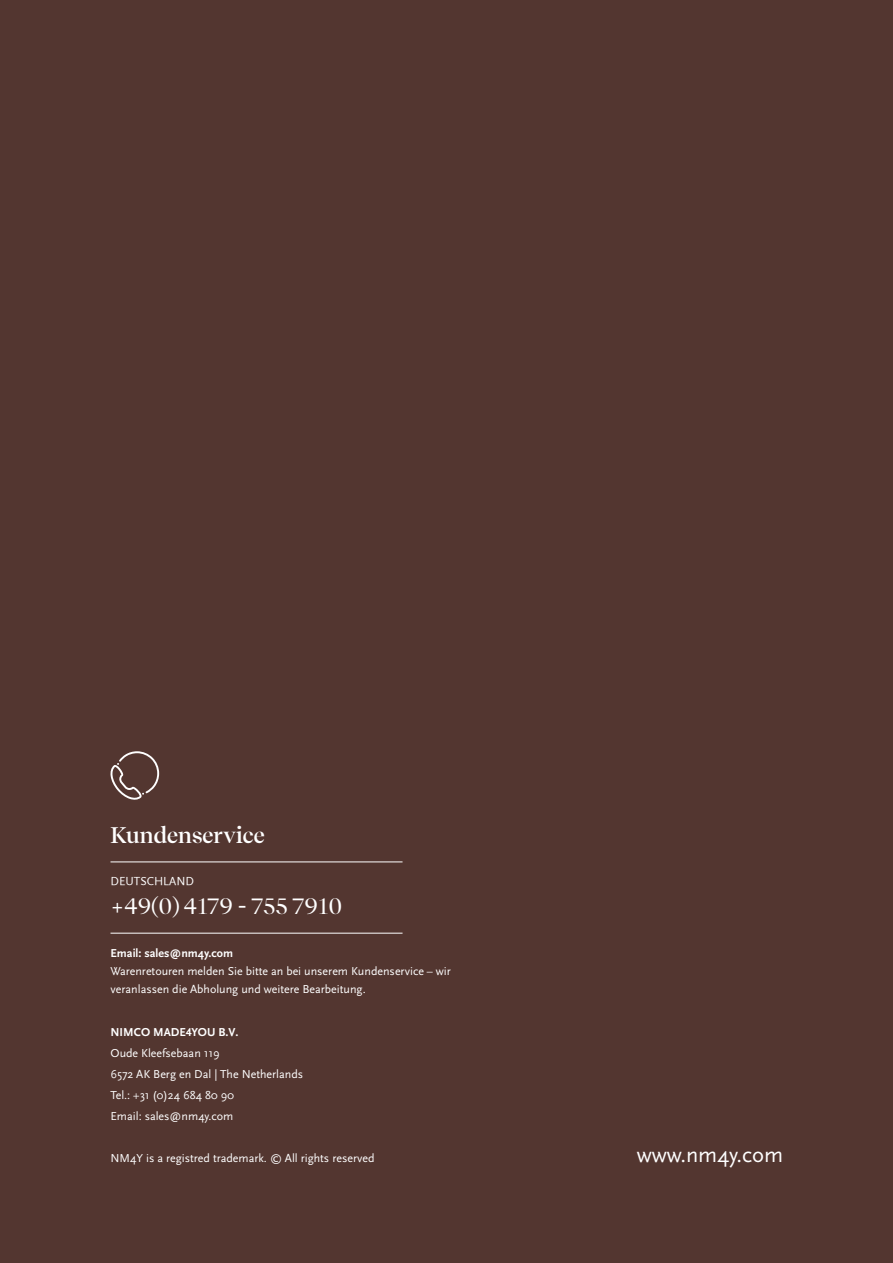
<style>
.page{position:relative;width:893px;height:1263px;background:#533630}
.page>*{position:absolute;margin:0;border:0;box-sizing:border-box;transform-origin:0 0}
.t1{font:22.5px "Recife Display";color:#fff}
.t2{font:600 22.5px "Recife Display";color:#fff}
.t3{font:22.5px "Scala Sans OT";color:#fff}
.t4{font:12px/21px "Scala Sans OT";color:#fff}
.t5{font:700 12px "Scala Sans OT";color:#fff}
.t6{font:12px "Scala Sans Bold SC";color:#fff}
.t7{font:12px "Scala Sans LF";color:#fff}
</style>
<div class="page">
<svg style="left:110px;top:751px;width:49px;height:49px"></svg>
<hr style="left:111px;top:861px;width:292px;height:1px;background:#fff">
<hr style="left:111px;top:933px;width:292px;height:1px;background:#fff">
<h1 class="t2" style="left:111px;top:819px;width:156px">Kundenservice</h1>
<p class="t7" style="left:111px;top:874px;width:85px">DEUTSCHLAND</p>
<h1 class="t1" style="left:111px;top:890px;width:233px">+49(0) 4179 - 755 7910</h1>
<p class="t5" style="left:111px;top:946px;width:124px">Email: sales@nm4y.com</p>
<p class="t4" style="left:111px;top:962px;width:342px;line-height:18px">Warenretouren melden Sie bitte an bei unserem Kundenservice – wir veranlassen die Abholung und weitere Bearbeitung.</p>
<p class="t6" style="left:111px;top:1025px;width:130px">NIMCO MADE4YOU B.V.</p>
<p class="t4" style="left:111px;top:1043px;width:194px">Oude Kleefsebaan 119<br>6572 AK Berg en Dal | The Netherlands<br>Tel.: +31 (0)24 684 80 90<br>Email: sales@nm4y.com</p>
<p class="t4" style="left:111px;top:1148px;width:265px">NM4Y is a registred trademark. © All rights reserved</p>
<h1 class="t3" style="left:637px;top:1143px;width:148px">www.nm4y.com</h1>
</div>
